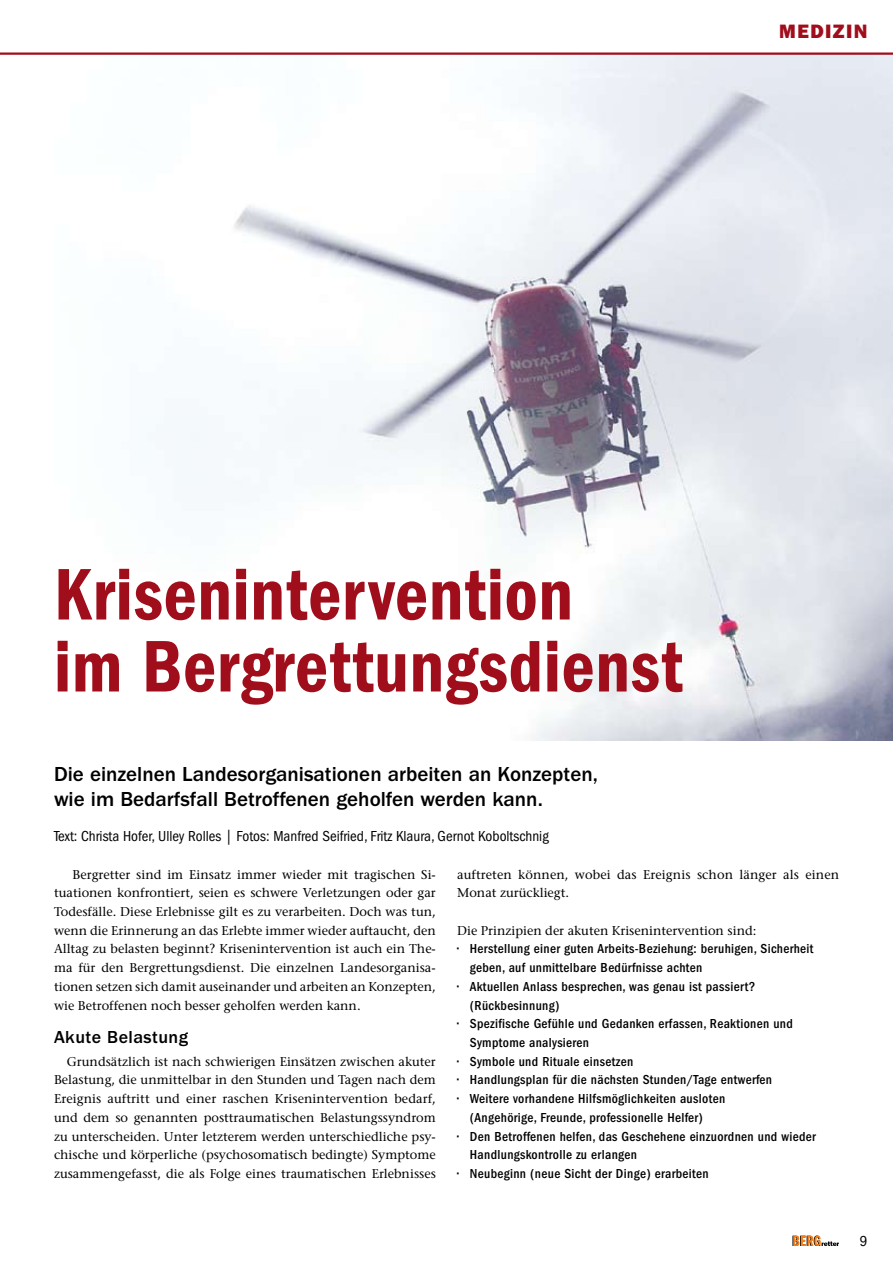
<style>
.page{position:relative;width:893px;height:1263px;background:#fff}
.page>*{position:absolute;margin:0;border:0;box-sizing:border-box;transform-origin:0 0}
.t1{font:75.6px/72px "ITC Franklin Gothic Std Dm Cd";letter-spacing:.01em;color:#a00e1c;scale:.95 1}
.t2{font:500 21px/25.2px "ITC Franklin Gothic Std";color:#000}
.t3{font:19.5px "ITC Franklin Gothic Std Hvy";letter-spacing:.075em;color:#a00e1c}
.t4{font:500 18px "ITC Franklin Gothic Std";letter-spacing:.025em;color:#000}
.t5{font:condensed 15px "ITC Franklin Gothic Std";color:#000}
.t6{font:500 condensed 13.5px/18.8px "ITC Franklin Gothic Std";letter-spacing:.025em;color:#000}
.t7{font:500 12.75px/18.8px "Stone Serif Std";color:#000;text-align:justify}
</style>
<div class="page">
<svg style="left:792px;top:1235px;width:47px;height:11px"></svg>
<img style="left:147px;top:55px;width:746px;height:686px">
<hr style="left:0;top:53px;width:893px;height:2px;background:#a00e1c">
<h3 class="t3" style="left:779px;top:20px;width:90px">MEDIZIN</h3>
<h1 class="t1" style="left:54px;top:559px;width:663px">Krisenintervention<br>im Bergrettungsdienst</h1>
<h2 class="t2" style="left:54px;top:761px;width:545px">Die einzelnen Landesorganisationen arbeiten an Konzepten, wie im Bedarfsfall Betroffenen geholfen werden kann.</h2>
<p class="t5" style="left:54px;top:827px;width:496px">Text: Christa Hofer, Ulley Rolles | Fotos: Manfred Seifried, Fritz Klaura, Gernot Koboltschnig</p>
<p class="t7" style="left:54px;top:865px;width:383px;text-indent:19px">Bergretter sind im Einsatz immer wieder mit tragischen Si&shy;tuationen konfrontiert, seien es schwere Verletzungen oder gar Todesfälle. Diese Erlebnisse gilt es zu verarbeiten. Doch was tun, wenn die Erinnerung an das Erlebte immer wieder auftaucht, den Alltag zu belasten beginnt? Krisenintervention ist auch ein The&shy;ma für den Bergrettungsdienst. Die einzelnen Landesorganisa&shy;tionen setzen sich damit auseinander und arbeiten an Konzepten, wie Betroffenen noch besser geholfen werden kann.</p>
<h3 class="t4" style="left:54px;top:1027px;width:136px">Akute Belastung</h3>
<p class="t7" style="left:54px;top:1052px;width:383px;text-indent:13px">Grundsätzlich ist nach schwierigen Einsätzen zwischen akuter Belastung, die unmittelbar in den Stunden und Tagen nach dem Ereignis auftritt und einer raschen Krisenintervention bedarf, und dem so genannten posttraumatischen Belastungssyndrom zu unterscheiden. Unter letzterem werden unterschiedliche psy&shy;chische und körperliche (psychosomatisch bedingte) Symptome zusammengefasst, die als Folge eines traumatischen Erlebnisses</p>
<p class="t7" style="left:457px;top:865px;width:384px">auftreten können, wobei das Ereignis schon länger als einen<br>Monat zurückliegt.</p>
<p class="t7" style="left:457px;top:921px;width:301px">Die Prinzipien der akuten Krisenintervention sind:</p>
<p class="t6" style="left:470px;top:940px;width:345px;text-indent:-13px">• Herstellung einer guten Arbeits-Beziehung: beruhigen, Sicherheit geben, auf unmittelbare Bedürfnisse achten</p>
<p class="t6" style="left:470px;top:977px;width:287px;text-indent:-13px">• Aktuellen Anlass besprechen, was genau ist passiert? (Rückbesinnung)</p>
<p class="t6" style="left:470px;top:1014px;width:325px;text-indent:-13px">• Spezifische Gefühle und Gedanken erfassen, Reaktionen und<br>Symptome analysieren</p>
<p class="t6" style="left:457px;top:1052px;width:178px">• Symbole und Rituale einsetzen</p>
<p class="t6" style="left:457px;top:1071px;width:317px">• Handlungsplan für die nächsten Stunden/Tage entwerfen</p>
<p class="t6" style="left:470px;top:1089px;width:257px;text-indent:-13px">• Weitere vorhandene Hilfsmöglichkeiten ausloten (Angehörige, Freunde, professionelle Helfer)</p>
<p class="t6" style="left:470px;top:1127px;width:347px;text-indent:-13px">• Den Betroffenen helfen, das Geschehene einzuordnen und wieder<br>Handlungskontrolle zu erlangen</p>
<p class="t6" style="left:457px;top:1164px;width:253px">• Neubeginn (neue Sicht der Dinge) erarbeiten</p>
<p class="t5" style="left:860px;top:1232px;width:9px">9</p>
</div>
